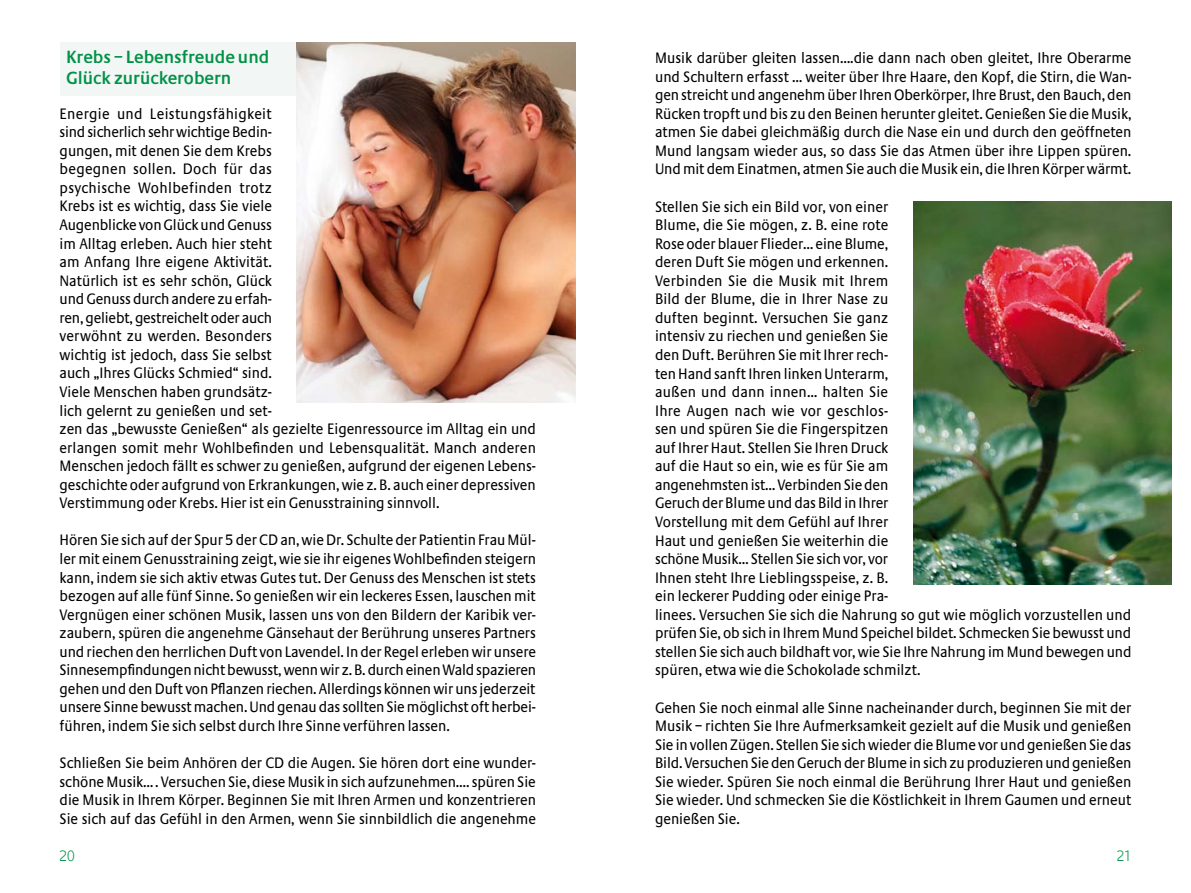
<style>
.page{position:relative;width:1191px;height:893px;background:#fff}
.page>*{position:absolute;margin:0;border:0;box-sizing:border-box;transform-origin:0 0}
.t1{font:600 18.38px/21px "Praxis EF";color:#009146;scale:.95 1}
.t2{font:15.75px/18.6px "Praxis EF";color:#000;text-align:justify;scale:.9 1}
.t3{font:300 15.75px "Praxis EF";color:#009146;scale:.9 1}
</style>
<div class="page">
<div style="left:60px;top:42px;width:273px;height:54px;background:#f2f6f5"></div>
<img style="left:297px;top:43px;width:278px;height:360px">
<img style="left:913px;top:201px;width:258px;height:384px">
<p class="t1" style="left:66px;top:47px;width:216px">Krebs – Lebensfreude und<br>Glück zurückerobern</p>
<p class="t2" style="left:60px;top:105px;width:531px;text-align:left">Energie und Leistungsfähigkeit<br>sind sicherlich sehr wichtige Bedin-<br>gungen, mit denen Sie dem Krebs<br>begegnen sollen. Doch für das<br>psychische Wohlbefinden trotz<br>Krebs ist es wichtig, dass Sie viele<br>Augenblicke von Glück und Genuss<br>im Alltag erleben. Auch hier steht<br>am Anfang Ihre eigene Aktivität.<br>Natürlich ist es sehr schön, Glück<br>und Genuss durch andere zu erfah-<br>ren, geliebt, gestreichelt oder auch<br>verwöhnt zu werden. Besonders<br>wichtig ist jedoch, dass Sie selbst<br>auch „Ihres Glücks Schmied“ sind.<br>Viele Menschen haben grundsätz-<br>lich gelernt zu genießen und set-<br>zen das „bewusste Genießen“ als gezielte Eigenressource im Alltag ein und erlangen somit mehr Wohlbefinden und Lebensqualität. Manch anderen Menschen jedoch fällt es schwer zu genießen, aufgrund der eigenen Lebens&shy;geschichte oder aufgrund von Erkrankungen, wie z. B. auch einer depressiven Verstimmung oder Krebs. Hier ist ein Genusstraining sinnvoll.</p>
<p class="t2" style="left:60px;top:531px;width:531px">Hören Sie sich auf der Spur 5 der CD an, wie Dr. Schulte der Patientin Frau Mül&shy;ler mit einem Genusstraining zeigt, wie sie ihr eigenes Wohlbefinden steigern kann, indem sie sich aktiv etwas Gutes tut. Der Genuss des Menschen ist stets bezogen auf alle fünf Sinne. So genießen wir ein leckeres Essen, lauschen mit Vergnügen einer schönen Musik, lassen uns von den Bildern der Karibik ver&shy;zaubern, spüren die angenehme Gänsehaut der Berührung unseres Partners und riechen den herrlichen Duft von Lavendel. In der Regel erleben wir unsere Sinnesempfindungen nicht bewusst, wenn wir z. B. durch einen Wald spazieren gehen und den Duft von Pflanzen riechen. Allerdings können wir uns jederzeit unsere Sinne bewusst machen. Und genau das sollten Sie möglichst oft herbei&shy;führen, indem Sie sich selbst durch Ihre Sinne verführen lassen.</p>
<p class="t2" style="left:60px;top:754px;width:531px">Schließen Sie beim Anhören der CD die Augen. Sie hören dort eine wunder&shy;schöne Musik…. Versuchen Sie, diese Musik in sich aufzunehmen…. spüren Sie die Musik in Ihrem Körper. Beginnen Sie mit Ihren Armen und konzentrieren Sie sich auf das Gefühl in den Armen, wenn Sie sinnbildlich die angenehme</p>
<p class="t2" style="left:655px;top:49px;width:531px">Musik darüber gleiten lassen….die dann nach oben gleitet, Ihre Oberarme und Schultern erfasst … weiter über Ihre Haare, den Kopf, die Stirn, die Wan&shy;gen streicht und angenehm über Ihren Oberkörper, Ihre Brust, den Bauch, den Rücken tropft und bis zu den Beinen herunter gleitet. Genießen Sie die Musik, atmen Sie dabei gleichmäßig durch die Nase ein und durch den geöffneten Mund langsam wieder aus, so dass Sie das Atmen über ihre Lippen spüren.<br>Und mit dem Einatmen, atmen Sie auch die Musik ein, die Ihren Körper wärmt.</p>
<p class="t2" style="left:655px;top:197px;width:531px;text-align:left">Stellen Sie sich ein Bild vor, von einer<br>Blume, die Sie mögen, z. B. eine rote<br>Rose oder blauer Flieder… eine Blume,<br>deren Duft Sie mögen und erkennen.<br>Verbinden Sie die Musik mit Ihrem<br>Bild der Blume, die in Ihrer Nase zu<br>duften beginnt. Versuchen Sie ganz<br>intensiv zu riechen und genießen Sie<br>den Duft. Berühren Sie mit Ihrer rech-<br>ten Hand sanft Ihren linken Unterarm,<br>außen und dann innen… halten Sie<br>Ihre Augen nach wie vor geschlos-<br>sen und spüren Sie die Fingerspitzen<br>auf Ihrer Haut. Stellen Sie Ihren Druck<br>auf die Haut so ein, wie es für Sie am<br>angenehmsten ist… Verbinden Sie den<br>Geruch der Blume und das Bild in Ihrer<br>Vorstellung mit dem Gefühl auf Ihrer<br>Haut und genießen Sie weiterhin die<br>schöne Musik… Stellen Sie sich vor, vor<br>Ihnen steht Ihre Lieblingsspeise, z. B.<br>ein leckerer Pudding oder einige Pra-<br>linees. Versuchen Sie sich die Nahrung so gut wie möglich vorzustellen und prüfen Sie, ob sich in Ihrem Mund Speichel bildet. Schmecken Sie bewusst und stellen Sie sich auch bildhaft vor, wie Sie Ihre Nahrung im Mund bewegen und spüren, etwa wie die Schokolade schmilzt.</p>
<p class="t2" style="left:655px;top:698px;width:531px">Gehen Sie noch einmal alle Sinne nacheinander durch, beginnen Sie mit der Musik – richten Sie Ihre Aufmerksamkeit gezielt auf die Musik und genießen Sie in vollen Zügen. Stellen Sie sich wieder die Blume vor und genießen Sie das Bild. Versuchen Sie den Geruch der Blume in sich zu produzieren und genießen Sie wieder. Spüren Sie noch einmal die Berührung Ihrer Haut und genießen Sie wieder. Und schmecken Sie die Köstlichkeit in Ihrem Gaumen und erneut genießen Sie.</p>
<p class="t3" style="left:59px;top:847px;width:18px">20</p>
<p class="t3" style="left:1117px;top:847px;width:18px">21</p>
</div>
